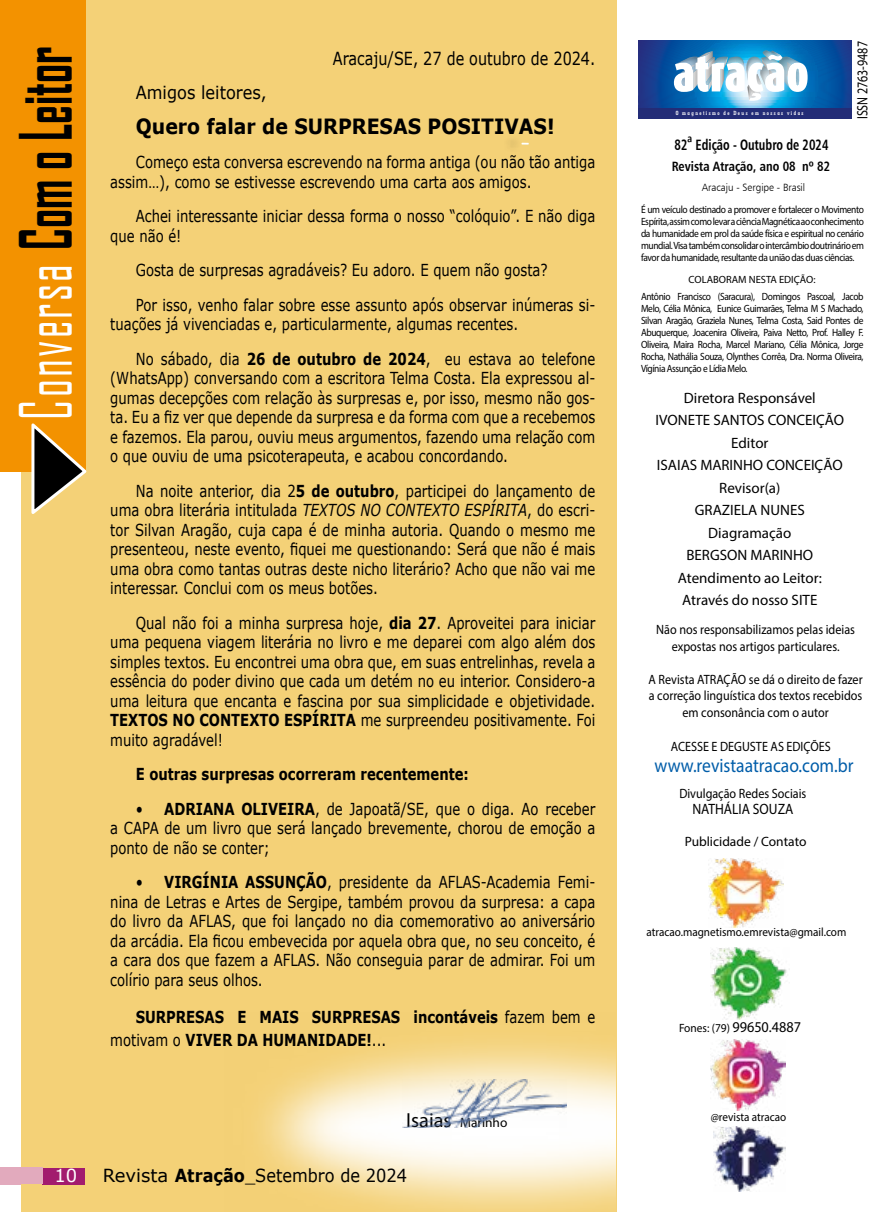
<style>
.page{position:relative;width:893px;height:1212px;background:#fff}
.page>*{position:absolute;margin:0;border:0;box-sizing:border-box;transform-origin:0 0}
.t1{font:700 69px "Agency FB";color:#000;scale:.68 1}
.t2{font:700 21px "Verdana";color:#000;scale:.9 1}
.t3{font:19.5px "Myriad Pro";color:#005da9;scale:.9 1}
.t4{font:18px "Verdana";color:#000;scale:.9 1}
.t5{font:18px "Verdana";color:#000;scale:.8 1}
.t6{font:18px "Verdana";color:#000}
.t7{font:18px "Verdana";color:#fff}
.t8{font:16.5px/19.5px "Verdana";color:#000;text-align:justify;scale:.8 1}
.t9{font:700 16.5px/22.5px "Verdana";color:#000;scale:.8 1}
.t10{font:15px/22.5px "Myriad Pro";color:#000;text-align:center}
.t11{font:15px "Humanist 777 BT Bold Condensed B";color:#000;scale:.85 1}
.t12{font:15px "Myriad Pro";color:#000;scale:.9 1}
.t13{font:15px "Myriad Pro";color:#000;scale:.8 1}
.t14{font:13.5px/16.5px "Myriad Pro";color:#000;text-align:center;scale:.9 1}
.t15{font:13.5px "Humanist 777 BT Bold Condensed B";color:#000;scale:.95 1}
.t16{font:13.5px "Myriad Pro";color:#000}
.t17{font:13.35px "Myriad Pro";color:#000}
.t18{font:12px "Myriad Pro";color:#000;scale:.93 1}
.t19{font:12px "Myriad Pro";color:#000;scale:.95 1}
.t20{font:10.5px/12px "Myriad Pro";letter-spacing:-.04em;color:#000;text-align:justify;scale:.9 1}
.t21{font:10.5px "Humanist 777 BT Light B";color:#000;scale:.95 1}
.t22{font:10.5px "Myriad Pro";color:#000}
.t23{font:500 condensed 6.15px "Geometric Slab 703 BT";letter-spacing:.24em;color:#fff}
.s1{font-weight:400;color:#fff}
.s2{font-weight:700}
.s3{font-style:italic}
.s4{font-weight:400}
.s5{font-size:15px}
.s6{font-size:20.4px}
</style>
<div class="page">
<div style="left:0;top:1168px;width:43px;height:17px;background:#e2aabd"></div>
<svg style="left:639px;top:40px;width:213px;height:69px"></svg>
<div style="left:639px;top:109px;width:213px;height:10px;background:#232c77"></div>
<div style="left:21px;top:0;width:596px;height:1211px;background:#f4d177"></div>
<img style="left:710px;top:1039px;width:75px;height:71px">
<img style="left:710px;top:948px;width:77px;height:71px">
<img style="left:708px;top:859px;width:76px;height:68px">
<div style="left:0;top:0;width:85px;height:472px;background:#f39200"></div>
<svg style="left:31px;top:421px;width:56px;height:93px"></svg>
<img style="left:224px;top:1044px;width:391px;height:168px">
<img style="left:713px;top:1126px;width:72px;height:66px">
<img style="left:402px;top:1079px;width:164px;height:48px">
<div style="left:42px;top:1168px;width:43px;height:17px;background:#a21b6e"></div>
<div style="left:0;top:1167px;width:42px;height:17px;background:#e2aabd"></div>
<h1 class="t1" style="left:3px;top:420px;width:550px;rotate:-90deg"><span class="s1">Conversa</span> Com o Leitor</h1>
<p class="t13" style="left:853px;top:119px;width:99px;rotate:-90deg">ISSN 2763-9487</p>
<p class="t5" style="left:333px;top:46px;width:330px">Aracaju/SE, 27 de outubro de 2024.</p>
<p class="t4" style="left:136px;top:80px;width:147px">Amigos leitores,</p>
<p class="t2" style="left:136px;top:111px;width:467px">Quero falar de SURPRESAS POSITIVAS!</p>
<p class="t8" style="left:110px;top:152px;width:608px;text-indent:26px">Começo esta conversa escrevendo na forma antiga (ou não tão antiga assim…), como se estivesse escrevendo uma carta aos amigos.</p>
<p class="t8" style="left:110px;top:206px;width:608px;text-indent:26px">Achei interessante iniciar dessa forma o nosso “colóquio”. E não diga que não é!</p>
<p class="t8" style="left:136px;top:253px;width:576px;line-height:34.5px">Gosta de surpresas agradáveis? Eu adoro. E quem não gosta?<br>Por isso, venho falar sobre esse assunto após observar inúmeras si-</p>
<p class="t8" style="left:136px;top:307px;width:576px;line-height:34.5px;text-indent:-26px">tuações já vivenciadas e, particularmente, algumas recentes.<br>No sábado, dia <span class="s2">26 de outubro de 2024</span>, eu estava ao telefone</p>
<p class="t8" style="left:110px;top:368px;width:608px">(WhatsApp) conversando com a escritora Telma Costa. Ela expressou al&shy;gumas decepções com relação às surpresas e, por isso, mesmo não gos&shy;ta. Eu a fiz ver que depende da surpresa e da forma com que a recebemos e fazemos. Ela parou, ouviu meus argumentos, fazendo uma relação com o que ouviu de uma psicoterapeuta, e acabou concordando.</p>
<p class="t8" style="left:110px;top:481px;width:608px;text-indent:26px">Na noite anterior, dia 2<span class="s2">5 de outubro</span>, participei do lançamento de uma obra literária intitulada <span class="s3">TEXTOS NO CONTEXTO ESPÍRITA</span>, do escri&shy;tor Silvan Aragão, cuja capa é de minha autoria. Quando o mesmo me presenteou, neste evento, fiquei me questionando: Será que não é mais uma obra como tantas outras deste nicho literário? Acho que não vai me interessar. Conclui com os meus botões.</p>
<p class="t8" style="left:110px;top:613px;width:608px;text-indent:26px">Qual não foi a minha surpresa hoje, <span class="s2">dia 27</span>. Aproveitei para iniciar uma pequena viagem literária no livro e me deparei com algo além dos simples textos. Eu encontrei uma obra que, em suas entrelinhas, revela a essência do poder divino que cada um detém no eu interior. Considero-a uma leitura que encanta e fascina por sua simplicidade e objetividade.<br><span class="s2">TEXTOS NO CONTEXTO ESPÍRITA</span> me surpreendeu positivamente. Foi muito agradável!</p>
<p class="t9" style="left:136px;top:763px;width:418px">E outras surpresas ocorreram recentemente:</p>
<p class="t8" style="left:110px;top:799px;width:608px;text-indent:26px">• <span class="s2">ADRIANA OLIVEIRA</span>, de Japoatã/SE, que o diga. Ao receber a CAPA de um livro que será lançado brevemente, chorou de emoção a ponto de não se conter;</p>
<p class="t8" style="left:110px;top:872px;width:608px;text-indent:26px">• <span class="s2">VIRGÍNIA ASSUNÇÃO</span>, presidente da AFLAS-Academia Femi&shy;nina de Letras e Artes de Sergipe, também provou da surpresa: a capa do livro da AFLAS, que foi lançado no dia comemorativo ao aniversário da arcádia. Ela ficou embevecida por aquela obra que, no seu conceito, é a cara dos que fazem a AFLAS. Não conseguia parar de admirar. Foi um colírio para seus olhos.</p>
<p class="t9" style="left:110px;top:1006px;width:608px;text-indent:26px">SURPRESAS E MAIS SURPRESAS incontáveis <span class="s4">fazem bem e motivam o</span> VIVER DA HUMANIDADE!<span class="s4">...</span></p>
<p class="t23" style="left:676px;top:111px;width:129px">O magnetismo de Deus em nossas vidas</p>
<p class="t11" style="left:675px;top:135px;width:183px">82ª Edição - Outubro de 2024</p>
<p class="t21" style="left:702px;top:181px;width:110px">Aracaju - Sergipe - Brasil</p>
<p class="t15" style="left:672px;top:158px;width:168px">Revista Atração, ano 08 nº 82</p>
<p class="t20" style="left:641px;top:203px;width:249px">É um veículo destinado a promover e fortalecer o Movimento Espírita, assim como levar a ciência Magnética ao conhecimento da humanidade em prol da saúde física e espiritual no cenário mundial. Visa também consolidar o intercâmbio doutrinário em favor da humanidade, resultante da união das duas ciências.</p>
<p class="t20" style="left:641px;top:290px;width:249px">Antônio Francisco (Saracura), Domingos Pascoal, Jacob Melo, Célia Mônica, Eunice Guimarães, Telma M S Machado, Silvan Aragão, Graziela Nunes, Telma Costa, Said Pontes de Abuquerque, Joacenira Oliveira, Paiva Netto, Prof. Halley F.<br>Oliveira, Maira Rocha, Marcel Mariano, Célia Mônica, Jorge Rocha, Nathália Souza, Olynthes Corrêa, Dra. Norma Oliveira, Vígínia Assunção e Lídia Melo.</p>
<p class="t22" style="left:689px;top:273px;width:128px">COLABORAM NESTA EDIÇÃO:</p>
<p class="t10" style="left:656px;top:386px;width:190px">Diretora Responsável<br>IVONETE SANTOS CONCEIÇÃO<br>Editor<br>ISAIAS MARINHO CONCEIÇÃO<br>Revisor(a)<br>GRAZIELA NUNES<br>Diagramação<br>BERGSON MARINHO<br>Atendimento ao Leitor:<br>Através do nosso SITE</p>
<p class="t14" style="left:656px;top:621px;width:222px">Não nos responsabilizamos pelas ideias expostas nos artigos particulares.</p>
<p class="t14" style="left:649px;top:671px;width:239px">A Revista ATRAÇÃO se dá o direito de fazer a correção linguística dos textos recebidos em consonância com o autor</p>
<p class="t14" style="left:671px;top:738px;width:179px">ACESSE E DEGUSTE AS EDIÇÕES</p>
<p class="t3" style="left:654px;top:753px;width:223px">www.revistaatracao.com.br</p>
<p class="t14" style="left:679px;top:785px;width:143px">Divulgação Redes Sociais</p>
<p class="t12" style="left:692px;top:800px;width:114px">NATHÁLIA SOUZA</p>
<p class="t16" style="left:685px;top:833px;width:123px">Publicidade / Contato</p>
<p class="t18" style="left:647px;top:925px;width:216px">atracao.magnetismo.emrevista@gmail.com</p>
<p class="t19" style="left:679px;top:1021px;width:130px">Fones: (79) <span class="s5">99650.4887</span></p>
<p class="t17" style="left:406px;top:1114px;width:103px"><span class="s6">Isaias</span> Marinho</p>
<p class="t7" style="left:54px;top:1163px;width:24px">10</p>
<p class="t6" style="left:103px;top:1163px;width:306px">Revista <span class="s2">Atração</span>_Setembro de 2024</p>
<p class="t4" style="left:99px;top:1164px;width:317px">Revista <span class="s2">Atração</span>_Outubro de 2024</p>
<p class="t18" style="left:711px;top:1109px;width:83px">@revista atracao</p>
</div>
